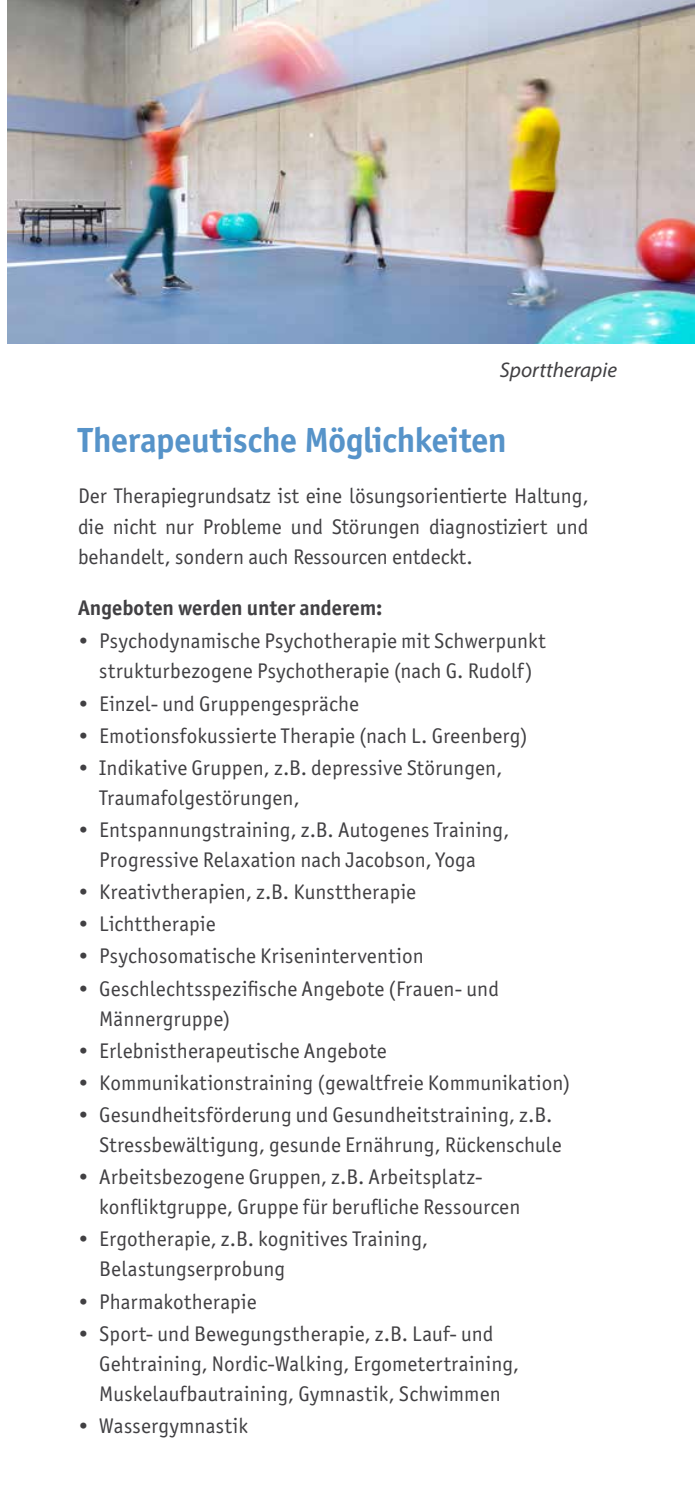
<style>
.page{position:relative;width:695px;height:1489px;background:#fff}
.page>*{position:absolute;margin:0;border:0;box-sizing:border-box;transform-origin:0 0}
.t1{font:700 35px "Officina Sans ITC Pro";letter-spacing:-.01em;color:#5693c9}
.t2{font:21.25px/30px "Officina Sans ITC Pro";letter-spacing:.01em;color:#414043}
.t3{font:700 21.25px "Officina Sans ITC Pro";color:#414043}
.t4{font:italic 21.25px "Myriad Pro";color:#414043}
</style>
<div class="page">
<img style="left:7px;top:0;width:687px;height:344px">
<p class="t4" style="left:500px;top:356px;width:118px">Sporttherapie</p>
<h1 class="t1" style="left:78px;top:418px;width:430px">Therapeutische Möglichkeiten</h1>
<p class="t2" style="left:78px;top:481px;width:512px;text-align:justify">Der Therapiegrundsatz ist eine lösungsorientierte Haltung, die nicht nur Probleme und Störungen diagnostiziert und behandelt, sondern auch Ressourcen entdeckt.</p>
<p class="t3" style="left:78px;top:594px;width:306px">Angeboten werden unter anderem:</p>
<p class="t2" style="left:78px;top:626px;width:469px;text-align:center">• Psychodynamische Psychotherapie mit Schwerpunkt strukturbezogene Psychotherapie (nach G. Rudolf)</p>
<p class="t2" style="left:78px;top:688px;width:282px">• Einzel- und Gruppengespräche</p>
<p class="t2" style="left:78px;top:720px;width:451px">• Emotionsfokussierte Therapie (nach L. Greenberg)</p>
<p class="t2" style="left:99px;top:752px;width:404px;text-indent:-21px">• Indikative Gruppen, z.B. depressive Störungen,<br>Traumafolgestörungen,</p>
<p class="t2" style="left:78px;top:814px;width:433px;text-align:center">• Entspannungstraining, z.B. Autogenes Training,<br>Progressive Relaxation nach Jacobson, Yoga</p>
<p class="t2" style="left:78px;top:876px;width:339px">• Kreativtherapien, z.B. Kunsttherapie</p>
<p class="t2" style="left:78px;top:909px;width:139px">• Lichttherapie</p>
<p class="t2" style="left:78px;top:941px;width:347px">• Psychosomatische Krisenintervention</p>
<p class="t2" style="left:99px;top:973px;width:401px;text-indent:-21px">• Geschlechtsspezifische Angebote (Frauen- und<br>Männergruppe)</p>
<p class="t2" style="left:78px;top:1035px;width:310px">• Erlebnistherapeutische Angebote</p>
<p class="t2" style="left:78px;top:1067px;width:493px">• Kommunikationstraining (gewaltfreie Kommunikation)</p>
<p class="t2" style="left:99px;top:1099px;width:464px;text-indent:-21px">• Gesundheitsförderung und Gesundheitstraining, z.B.<br>Stressbewältigung, gesunde Ernährung, Rückenschule</p>
<p class="t2" style="left:99px;top:1161px;width:422px;text-indent:-21px">• Arbeitsbezogene Gruppen, z.B. Arbeitsplatz&shy;konfliktgruppe, Gruppe für berufliche Ressourcen</p>
<p class="t2" style="left:99px;top:1223px;width:330px;text-indent:-21px">• Ergotherapie, z.B. kognitives Training,<br>Belastungserprobung</p>
<p class="t2" style="left:78px;top:1286px;width:180px">• Pharmakotherapie</p>
<p class="t2" style="left:99px;top:1318px;width:421px;text-indent:-21px">• Sport- und Bewegungstherapie, z.B. Lauf- und<br>Gehtraining, Nordic-Walking, Ergometertraining,<br>Muskelaufbautraining, Gymnastik, Schwimmen</p>
<p class="t2" style="left:78px;top:1410px;width:171px">• Wassergymnastik</p>
</div>
